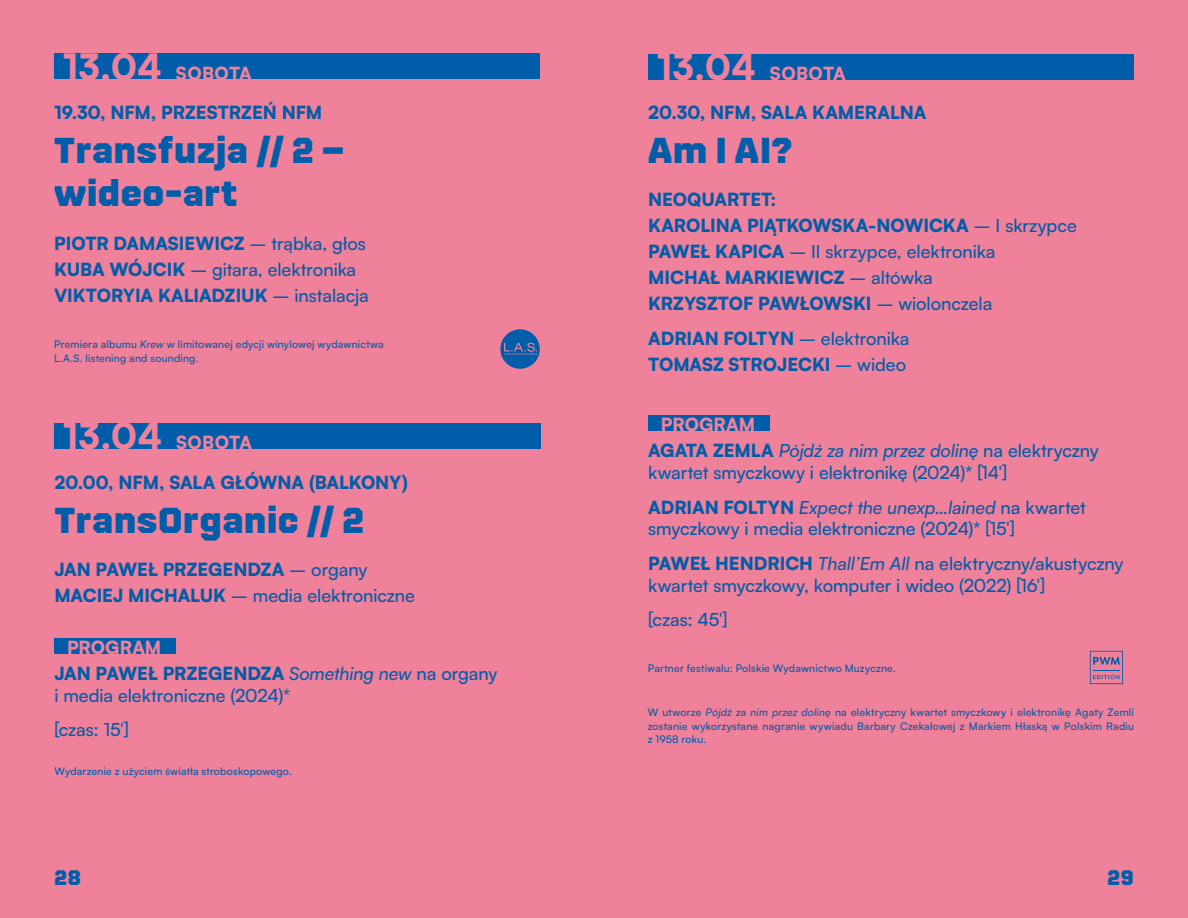
<style>
.page{position:relative;width:1188px;height:918px;background:#ef819b}
.page>*{position:absolute;margin:0;border:0;box-sizing:border-box;transform-origin:0 0}
.t1{font:700 36px/43.5px "Nippo";color:#005da9}
.t2{font:900 36px "Satoshi";letter-spacing:.025em;color:#ef819b}
.t3{font:700 21px "Nippo";color:#005da9}
.t4{font:900 18px/26px "Satoshi";letter-spacing:-.005em;color:#005da9}
.t5{font:500 18px/34.5px "Satoshi";letter-spacing:-.005em;color:#005da9}
.t6{font:italic 500 18px/26px "Satoshi";letter-spacing:-.005em;color:#005da9}
.t7{font:900 18px "Satoshi";letter-spacing:.025em;color:#ef819b}
.t8{font:500 10.5px/13.5px "Satoshi";letter-spacing:.015em;color:#005da9}
.s1{font-weight:500}
.s2{font-style:italic}
.s3{color:#ef819b}
.s4{font-weight:500;font-style:italic}
.s5{font-weight:900;font-style:normal;color:#ef819b}
.s6{font-weight:900;font-style:normal}
.s7{font-style:normal}
.s8{font-weight:900}
</style>
<div class="page">
<div style="left:54px;top:54px;width:486px;height:25px;background:#005da9"></div>
<svg style="left:500px;top:329px;width:40px;height:40px"></svg>
<div style="left:54px;top:638px;width:122px;height:16px;background:#005da9"></div>
<div style="left:54px;top:423px;width:486px;height:26px;background:#005da9"></div>
<div style="left:648px;top:416px;width:121px;height:15px;background:#005da9"></div>
<div style="left:648px;top:54px;width:486px;height:26px;background:#005da9"></div>
<svg style="left:1090px;top:651px;width:33px;height:33px"></svg>
<h1 class="t2" style="left:63px;top:39px;width:100px">13.04</h1>
<p class="t7" style="left:176px;top:59px;width:78px">SOBOTA</p>
<p class="t4" style="left:54px;top:98px;width:270px">19.30, NFM, PRZESTRZEŃ NFM</p>
<h1 class="t1" style="left:54px;top:128px;width:292px">Transfuzja // 2 – wideo-art</h1>
<p class="t4" style="left:54px;top:229px;width:316px">PIOTR DAMASIEWICZ <span class="s1">– trąbka, głos<br></span>KUBA WÓJCIK <span class="s1">– gitara, elektronika<br></span>VIKTORYIA KALIADZIUK <span class="s1">– instalacja</span></p>
<p class="t8" style="left:54px;top:337px;width:331px">Premiera albumu <span class="s2">Krew</span> w limitowanej edycji winylowej wydawnictwa<br>L.A.S. listening and sounding.</p>
<h1 class="t2" style="left:63px;top:409px;width:100px">13.04</h1>
<p class="t7" style="left:176px;top:429px;width:78px">SOBOTA</p>
<p class="t4" style="left:54px;top:468px;width:355px">20.00, NFM, SALA GŁÓWNA (BALKONY)</p>
<h1 class="t1" style="left:54px;top:498px;width:312px">TransOrganic // 2</h1>
<p class="t4" style="left:54px;top:555px;width:362px">JAN PAWEŁ PRZEGENDZA <span class="s1">– organy<br></span>MACIEJ MICHALUK <span class="s1">– media elektroniczne</span></p>
<p class="t4" style="left:54px;top:633px;width:445px;text-indent:13px"><span class="s3">PROGRAM<br></span>JAN PAWEŁ PRZEGENDZA <span class="s4">Something new</span> <span class="s1">na organy</span></p>
<p class="t5" style="left:54px;top:677px;width:238px">i media elektroniczne (2024)* [czas: 15′]</p>
<p class="t8" style="left:54px;top:763px;width:239px">Wydarzenie z użyciem światła stroboskopowego.</p>
<h1 class="t2" style="left:657px;top:39px;width:100px">13.04</h1>
<p class="t7" style="left:770px;top:60px;width:78px">SOBOTA</p>
<p class="t4" style="left:648px;top:98px;width:280px">20.30, NFM, SALA KAMERALNA</p>
<h1 class="t1" style="left:648px;top:128px;width:145px">Am I AI?</h1>
<p class="t4" style="left:648px;top:185px;width:430px">NEOQUARTET:<br>KAROLINA PIĄTKOWSKA-NOWICKA <span class="s1">– I skrzypce<br></span>PAWEŁ KAPICA <span class="s1">– II skrzypce, elektronika<br></span>MICHAŁ MARKIEWICZ <span class="s1">– altówka<br></span>KRZYSZTOF PAWŁOWSKI <span class="s1">– wiolonczela</span></p>
<p class="t4" style="left:648px;top:324px;width:263px">ADRIAN FOLTYN <span class="s1">– elektronika<br></span>TOMASZ STROJECKI <span class="s1">– wideo</span></p>
<p class="t6" style="left:648px;top:411px;width:452px;text-indent:13px"><span class="s5">PROGRAM<br></span><span class="s6">AGATA ZEMLA</span> Pójdź za nim przez dolinę <span class="s7">na elektryczny</span></p>
<p class="t5" style="left:648px;top:454px;width:439px">kwartet smyczkowy i elektronikę (2024)* [14′]<br><span class="s8">ADRIAN FOLTYN</span> <span class="s2">Expect the unexp…lained</span> na kwartet</p>
<p class="t5" style="left:648px;top:511px;width:477px">smyczkowy i media elektroniczne (2024)* [15′]<br><span class="s8">PAWEŁ HENDRICH</span> <span class="s2">Thall’Em All</span> na elektryczny/akustyczny</p>
<p class="t5" style="left:648px;top:567px;width:399px">kwartet smyczkowy, komputer i wideo (2022) [16′] [czas: 45′]</p>
<p class="t8" style="left:648px;top:661px;width:250px">Partner festiwalu: Polskie Wydawnictwo Muzyczne.</p>
<p class="t8" style="left:648px;top:705px;width:488px;text-align:justify">W utworze <span class="s2">Pójdź za nim przez dolinę</span> na elektryczny kwartet smyczkowy i elektronikę Agaty Zemli zostanie wykorzystane nagranie wywiadu Barbary Czekałowej z Markiem Hłaską w Polskim Radiu z 1958 roku.</p>
<p class="t3" style="left:54px;top:864px;width:29px">28</p>
<p class="t3" style="left:1107px;top:864px;width:28px">29</p>
</div>
